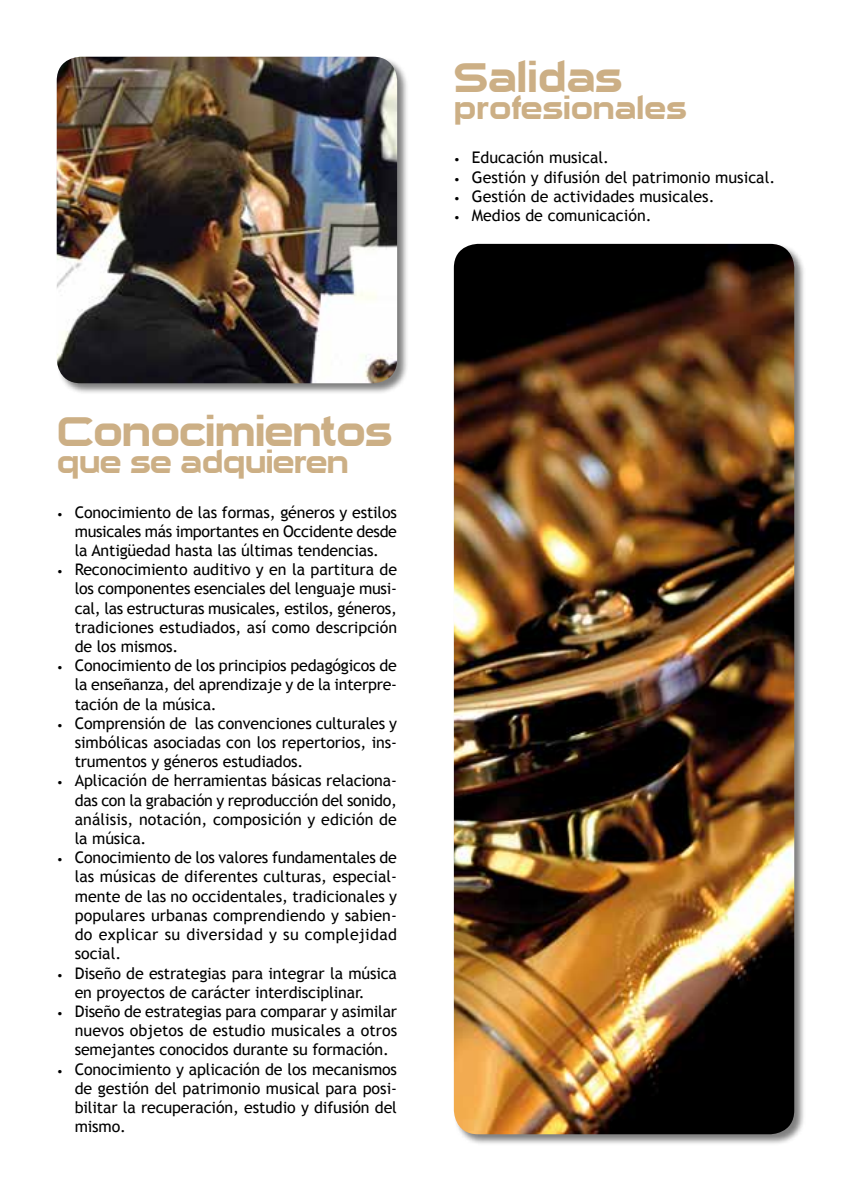
<style>
.page{position:relative;width:851px;height:1191px;background:#fff}
.page>*{position:absolute;margin:0;border:0;box-sizing:border-box;transform-origin:0 0}
.t1{font:40px "Sui Generis";letter-spacing:-.02em;color:#ccaf85}
.t2{font:40px "Sui Generis";color:#ccaf85}
.t3{font:30px "Sui Generis";letter-spacing:-.02em;color:#ccaf85}
.t4{font:30px "Sui Generis";color:#ccaf85}
.t5{font:16px/19.2px "Trebuchet MS";letter-spacing:-.01em;color:#000;text-align:justify}
.s1{font-size:12px}
</style>
<div class="page">
<div style="left:453px;top:243px;width:353px;height:902px;background:#000;opacity:.5"></div>
<img style="left:454px;top:244px;width:340px;height:890px">
<div style="left:56px;top:56px;width:353px;height:338px;background:#000;opacity:.5"></div>
<img style="left:57px;top:57px;width:340px;height:326px">
<h1 class="t2" style="left:454px;top:57px;width:170px">Salidas</h1>
<h2 class="t4" style="left:454px;top:93px;width:234px">profesionales</h2>
<p class="t5" style="left:454px;top:148px;width:157px"><span class="s1">•</span> Educación musical.</p>
<p class="t5" style="left:454px;top:167px;width:323px"><span class="s1">•</span> Gestión y difusión del patrimonio musical.</p>
<p class="t5" style="left:454px;top:187px;width:262px"><span class="s1">•</span> Gestión de actividades musicales.</p>
<p class="t5" style="left:454px;top:206px;width:199px"><span class="s1">•</span> Medios de comunicación.</p>
<h1 class="t1" style="left:57px;top:411px;width:337px">Conocimientos</h1>
<h2 class="t3" style="left:57px;top:447px;width:294px">que se adquieren</h2>
<p class="t5" style="left:75px;top:502px;width:324px;text-indent:-18px"><span class="s1">•</span> Conocimiento de las formas, géneros y estilos musicales más importantes en Occidente desde la Antigüedad hasta las últimas tendencias.</p>
<p class="t5" style="left:75px;top:560px;width:324px;text-indent:-18px"><span class="s1">•</span> Reconocimiento auditivo y en la partitura de los componentes esenciales del lenguaje musi&shy;cal, las estructuras musicales, estilos, géneros, tradiciones estudiados, así como descripción de los mismos.</p>
<p class="t5" style="left:75px;top:656px;width:324px;text-indent:-18px"><span class="s1">•</span> Conocimiento de los principios pedagógicos de la enseñanza, del aprendizaje y de la interpre&shy;tación de la música.</p>
<p class="t5" style="left:75px;top:714px;width:324px;text-indent:-18px"><span class="s1">•</span> Comprensión de las convenciones culturales y simbólicas asociadas con los repertorios, ins&shy;trumentos y géneros estudiados.</p>
<p class="t5" style="left:75px;top:771px;width:324px;text-indent:-18px"><span class="s1">•</span> Aplicación de herramientas básicas relaciona&shy;das con la grabación y reproducción del sonido, análisis, notación, composición y edición de la música.</p>
<p class="t5" style="left:75px;top:848px;width:324px;text-indent:-18px"><span class="s1">•</span> Conocimiento de los valores fundamentales de las músicas de diferentes culturas, especial&shy;mente de las no occidentales, tradicionales y populares urbanas comprendiendo y sabien&shy;do explicar su diversidad y su complejidad social.</p>
<p class="t5" style="left:75px;top:963px;width:324px;text-indent:-18px"><span class="s1">•</span> Diseño de estrategias para integrar la música en proyectos de carácter interdisciplinar.</p>
<p class="t5" style="left:75px;top:1002px;width:324px;text-indent:-18px"><span class="s1">•</span> Diseño de estrategias para comparar y asimilar nuevos objetos de estudio musicales a otros semejantes conocidos durante su formación.</p>
<p class="t5" style="left:75px;top:1059px;width:324px;text-indent:-18px"><span class="s1">•</span> Conocimiento y aplicación de los mecanismos de gestión del patrimonio musical para posi&shy;bilitar la recuperación, estudio y difusión del mismo.</p>
</div>
